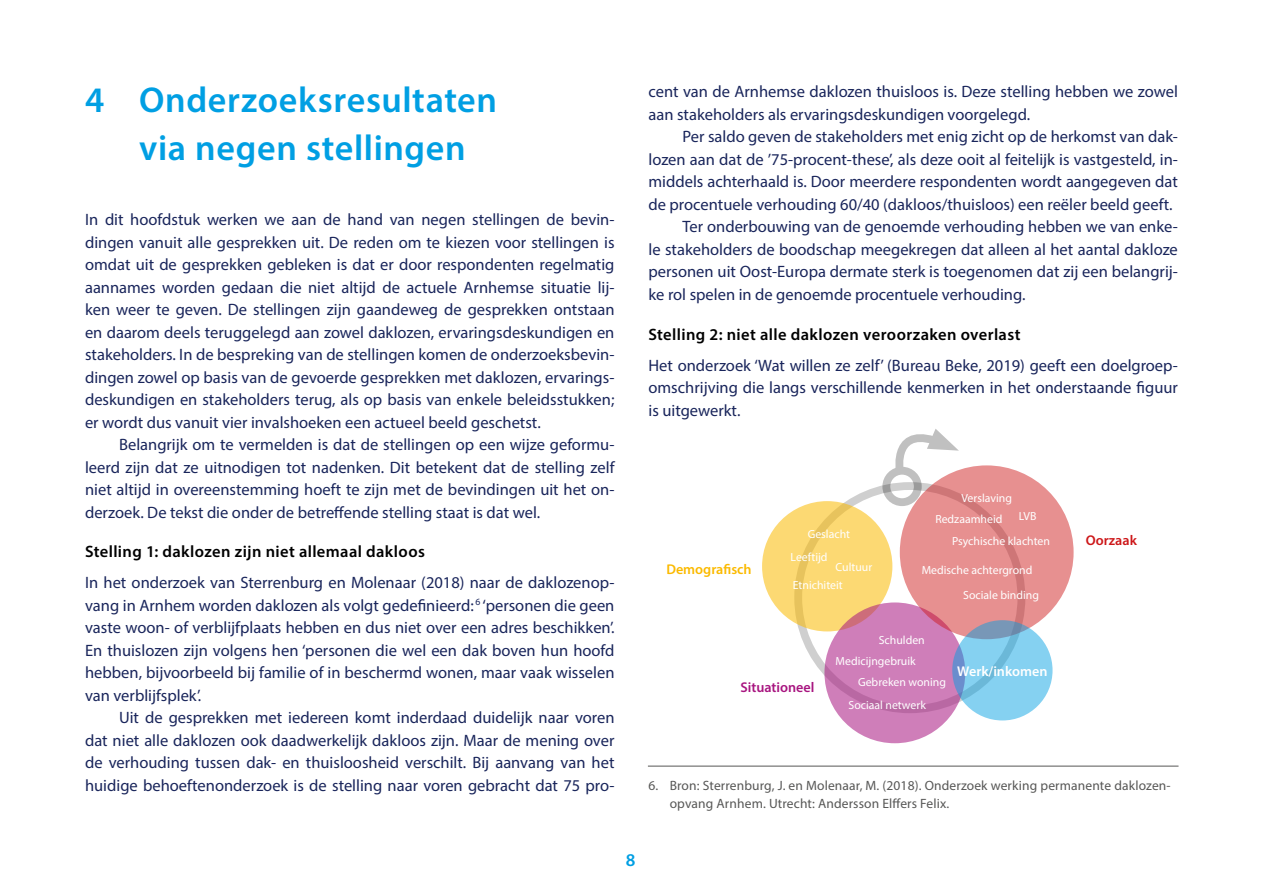
<style>
.page{position:relative;width:1263px;height:893px;background:#fff}
.page>*{position:absolute;margin:0;border:0;box-sizing:border-box;transform-origin:0 0}
.t1{font:600 36px/48px "Myriad Pro";letter-spacing:.015em;color:#009fe3}
.t2{font:600 18px "Myriad Pro";color:#009fe3}
.t3{font:16.5px/22.5px "Myriad Pro";color:#19255b;text-align:justify}
.t4{font:600 16.5px "Myriad Pro";letter-spacing:.02em;color:#000}
.t5{font:600 14.1px "Myriad Pro";color:#fff}
.t6{font:600 14.1px "Myriad Pro";color:#a81580}
.t7{font:600 14.1px "Myriad Pro";color:#fbba00}
.t8{font:600 14.1px "Myriad Pro";color:#cd1719}
.t9{font:13.5px/18px "Myriad Pro";letter-spacing:.01em;color:#575756}
.t10{font:11.85px/25.8px "Myriad Pro";color:#fff}
</style>
<div class="page">
<hr style="left:648px;top:766px;width:530px;height:1px;background:#575756">
<svg style="left:762px;top:501px;width:130px;height:130px;background:#fad771"></svg>
<svg style="left:824px;top:602px;width:141px;height:141px;background:#cd7cb6"></svg>
<svg style="left:900px;top:465px;width:173px;height:174px;background:#e58e8e"></svg>
<svg style="left:952px;top:620px;width:100px;height:100px;background:#80c4e6"></svg>
<div style="left:882px;top:467px;width:40px;height:39px;border:8px solid #000;border-radius:50%"></div>
<svg style="left:892px;top:429px;width:67px;height:50px"></svg>
<h1 class="t1" style="left:139px;top:75px;width:360px;text-indent:-54px">4 Onderzoeksresultaten via negen stellingen</h1>
<p class="t3" style="left:648px;top:80px;width:531px">cent van de Arnhemse daklozen thuisloos is. Deze stelling hebben we zowel aan stakeholders als ervaringsdeskundigen voorgelegd.</p>
<p class="t3" style="left:682px;top:125px;width:497px">Per saldo geven de stakeholders met enig zicht op de herkomst van dak-</p>
<p class="t3" style="left:648px;top:148px;width:531px">lozen aan dat de ’75-procent-these’, als deze ooit al feitelijk is vastgesteld, in-</p>
<p class="t3" style="left:648px;top:170px;width:531px">middels achterhaald is. Door meerdere respondenten wordt aangegeven dat</p>
<p class="t3" style="left:648px;top:193px;width:525px">de procentuele verhouding 60/40 (dakloos/thuisloos) een reëler beeld geeft.</p>
<p class="t3" style="left:682px;top:215px;width:497px">Ter onderbouwing van de genoemde verhouding hebben we van enke-</p>
<p class="t3" style="left:648px;top:238px;width:531px">le stakeholders de boodschap meegekregen dat alleen al het aantal dakloze</p>
<p class="t3" style="left:648px;top:260px;width:531px">personen uit Oost-Europa dermate sterk is toegenomen dat zij een belangrij-</p>
<p class="t3" style="left:648px;top:283px;width:378px">ke rol spelen in de genoemde procentuele verhouding.</p>
<p class="t4" style="left:648px;top:323px;width:373px">Stelling 2: niet alle daklozen veroorzaken overlast</p>
<p class="t3" style="left:648px;top:353px;width:531px">Het onderzoek ‘Wat willen ze zelf’ (Bureau Beke, 2019) geeft een doelgroep&shy;omschrijving die langs verschillende kenmerken in het onderstaande figuur is uitgewerkt.</p>
<p class="t3" style="left:85px;top:208px;width:531px">In dit hoofdstuk werken we aan de hand van negen stellingen de bevin&shy;dingen vanuit alle gesprekken uit. De reden om te kiezen voor stellingen is omdat uit de gesprekken gebleken is dat er door respondenten regelmatig aannames worden gedaan die niet altijd de actuele Arnhemse situatie lij&shy;ken weer te geven. De stellingen zijn gaandeweg de gesprekken ontstaan en daarom deels teruggelegd aan zowel daklozen, ervaringsdeskundigen en stakeholders. In de bespreking van de stellingen komen de onderzoeksbevin&shy;dingen zowel op basis van de gevoerde gesprekken met daklozen, ervarings&shy;deskundigen en stakeholders terug, als op basis van enkele beleidsstukken; er wordt dus vanuit vier invalshoeken een actueel beeld geschetst.</p>
<p class="t3" style="left:85px;top:433px;width:531px;text-indent:34px">Belangrijk om te vermelden is dat de stellingen op een wijze geformu&shy;leerd zijn dat ze uitnodigen tot nadenken. Dit betekent dat de stelling zelf niet altijd in overeenstemming hoeft te zijn met de bevindingen uit het on&shy;derzoek. De tekst die onder de betreffende stelling staat is dat wel.</p>
<p class="t4" style="left:85px;top:541px;width:341px">Stelling 1: daklozen zijn niet allemaal dakloos</p>
<p class="t3" style="left:85px;top:571px;width:531px">In het onderzoek van Sterrenburg en Molenaar (2018) naar de daklozenop&shy;vang in Arnhem worden daklozen als volgt gedefinieerd: <sup>6</sup> ‘personen die geen vaste woon- of verblijfplaats hebben en dus niet over een adres beschikken’.<br>En thuislozen zijn volgens hen ‘personen die wel een dak boven hun hoofd hebben, bijvoorbeeld bij familie of in beschermd wonen, maar vaak wisselen van verblijfsplek’.</p>
<p class="t3" style="left:85px;top:706px;width:531px;text-indent:34px">Uit de gesprekken met iedereen komt inderdaad duidelijk naar voren dat niet alle daklozen ook daadwerkelijk dakloos zijn. Maar de mening over de verhouding tussen dak- en thuisloosheid verschilt. Bij aanvang van het huidige behoeftenonderzoek is de stelling naar voren gebracht dat 75 pro-</p>
<p class="t10" style="left:961px;top:484px;width:52px">Verslaving</p>
<p class="t10" style="left:952px;top:528px;width:99px">Psychische klachten</p>
<p class="t10" style="left:963px;top:556px;width:77px;text-indent:-41px">Medische achtergrond<br>Sociale binding</p>
<p class="t10" style="left:935px;top:506px;width:69px">Redzaamheid</p>
<p class="t10" style="left:1019px;top:503px;width:19px">LVB</p>
<p class="t10" style="left:808px;top:521px;width:44px">Geslacht</p>
<p class="t8" style="left:1086px;top:531px;width:53px">Oorzaak</p>
<p class="t10" style="left:791px;top:544px;width:38px">Leeftijd</p>
<p class="t10" style="left:835px;top:554px;width:38px">Cultuur</p>
<p class="t7" style="left:666px;top:560px;width:87px">Demografisch</p>
<p class="t10" style="left:793px;top:572px;width:51px">Etnichiteit</p>
<p class="t10" style="left:879px;top:627px;width:48px">Schulden</p>
<p class="t10" style="left:835px;top:648px;width:82px">Medicijngebruik</p>
<p class="t5" style="left:957px;top:662px;width:92px">Werk/inkomen</p>
<p class="t10" style="left:858px;top:669px;width:89px">Gebreken woning</p>
<p class="t6" style="left:740px;top:678px;width:75px">Situationeel</p>
<p class="t10" style="left:848px;top:692px;width:79px">Sociaal netwerk</p>
<p class="t9" style="left:670px;top:777px;width:502px;text-indent:-21px">6. Bron: Sterrenburg, J. en Molenaar, M. (2018). Onderzoek werking permanente daklozen&shy;opvang Arnhem. Utrecht: Andersson Elffers Felix.</p>
<p class="t2" style="left:626px;top:848px;width:11px">8</p>
</div>
